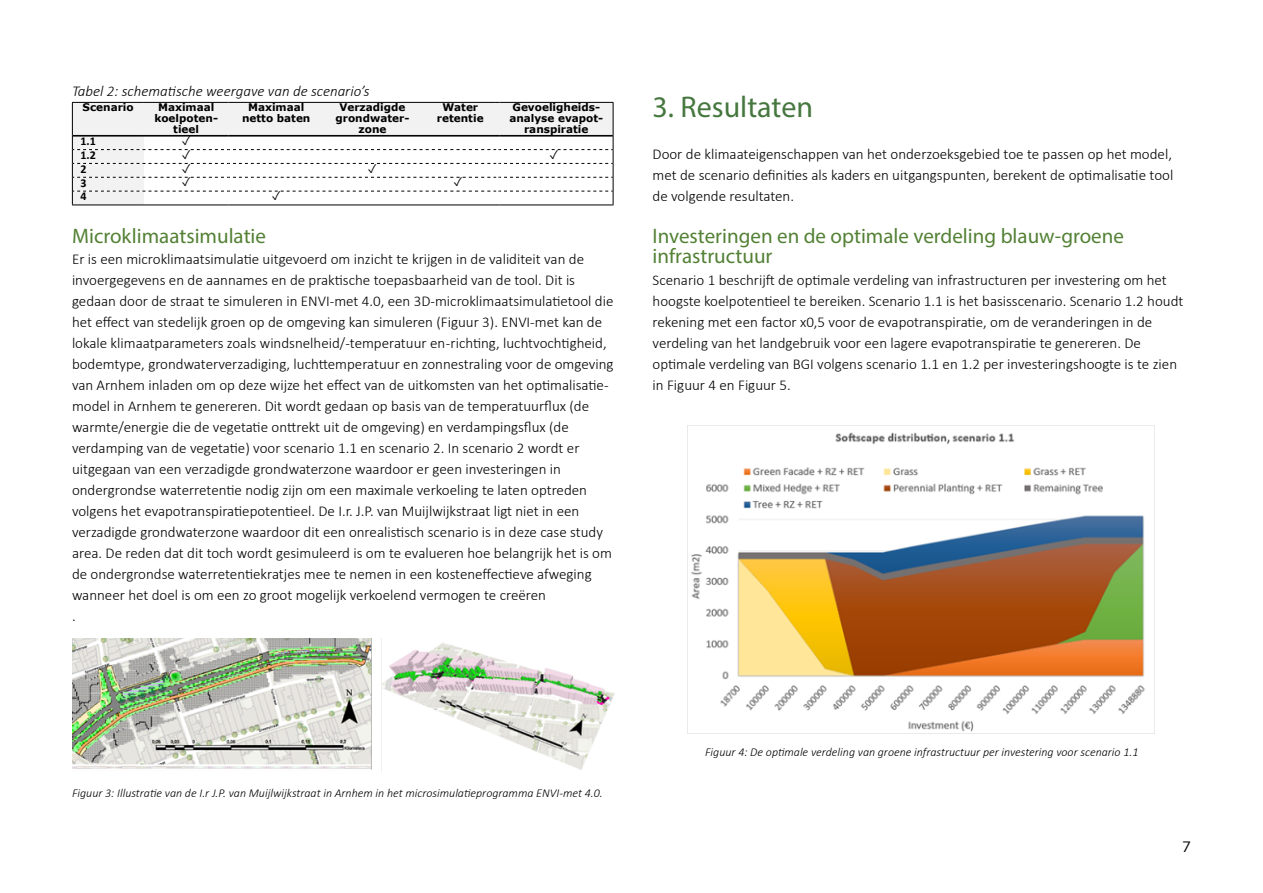
<style>
.page{position:relative;width:1263px;height:893px;background:#fff}
.page>*{position:absolute;margin:0;border:0;box-sizing:border-box;transform-origin:0 0}
.t1{font:30px "Myriad Pro";color:#46773f}
.t2{font:21px/19.5px "Myriad Pro";color:#538135}
.t3{font:300 15px/21px "Calibri";color:#000}
.t4{font:italic 300 15px "Calibri";color:#000}
.t5{font:15px "Nunito Sans";color:#000}
.t6{font:italic 300 12px "Calibri";color:#000}
.t7{font:700 12px "Calibri";color:#000}
.t8{font:700 10.5px/11.4px "Verdana";color:#000;text-align:center}
</style>
<div class="page">
<div style="left:73px;top:103px;width:540px;height:32px;background:#f2f2f2"></div>
<hr style="left:72px;top:103px;width:1px;height:33px;background:#000">
<hr style="left:72px;top:102px;width:72px;height:1px;background:#000">
<hr style="left:144px;top:102px;width:84px;height:1px;background:#000">
<hr style="left:228px;top:102px;width:96px;height:1px;background:#000">
<hr style="left:324px;top:102px;width:97px;height:1px;background:#000">
<hr style="left:421px;top:102px;width:74px;height:1px;background:#000">
<hr style="left:500px;top:102px;width:113px;height:1px;background:#000">
<hr style="left:613px;top:103px;width:1px;height:33px;background:#000">
<img style="left:72px;top:639px;width:542px;height:132px">
<img style="left:688px;top:425px;width:466px;height:307px">
<svg style="left:72px;top:135px;width:542px;height:71px"></svg>
<p class="t4" style="left:72px;top:82px;width:299px">Tabel 2: schematische weergave van de scenario’s</p>
<p class="t8" style="left:83px;top:101px;width:53px">Scenario</p>
<p class="t8" style="left:154px;top:101px;width:65px">Maximaal koelpoten&shy;tieel</p>
<p class="t8" style="left:242px;top:101px;width:70px">Maximaal netto baten</p>
<p class="t8" style="left:335px;top:101px;width:75px">Verzadigde grondwater&shy;zone</p>
<p class="t8" style="left:437px;top:101px;width:48px">Water retentie</p>
<p class="t8" style="left:509px;top:101px;width:95px">Gevoeligheids&shy;analyse evapot&shy;ranspiratie</p>
<p class="t7" style="left:80px;top:133px;width:17px">1.1</p>
<p class="t7" style="left:80px;top:146px;width:17px">1.2</p>
<p class="t7" style="left:80px;top:160px;width:8px">2</p>
<p class="t7" style="left:80px;top:174px;width:8px">3</p>
<p class="t7" style="left:80px;top:188px;width:8px">4</p>
<h2 class="t2" style="left:72px;top:226px;width:196px">Microklimaatsimulatie</h2>
<p class="t3" style="left:72px;top:248px;width:543px">Er is een microklimaatsimulatie uitgevoerd om inzicht te krijgen in de validiteit van de invoergegevens en de aannames en de praktische toepasbaarheid van de tool. Dit is gedaan door de straat te simuleren in ENVI-met 4.0, een 3D-microklimaatsimulatietool die het effect van stedelijk groen op de omgeving kan simuleren (Figuur 3). ENVI-met kan de lokale klimaatparameters zoals windsnelheid/-temperatuur en -richting, luchtvochtigheid, bodemtype, grondwaterverzadiging, luchttemperatuur en zonnestraling voor de omgeving van Arnhem inladen om op deze wijze het effect van de uitkomsten van het optimalisatie&shy;model in Arnhem te genereren. Dit wordt gedaan op basis van de temperatuurflux (de warmte/energie die de vegetatie onttrekt uit de omgeving) en verdampingsflux (de verdamping van de vegetatie) voor scenario 1.1 en scenario 2. In scenario 2 wordt er uitgegaan van een verzadigde grondwaterzone waardoor er geen investeringen in ondergrondse waterretentie nodig zijn om een maximale verkoeling te laten optreden volgens het evapotranspiratiepotentieel. De I.r. J.P. van Muijlwijkstraat ligt niet in een verzadigde grondwaterzone waardoor dit een onrealistisch scenario is in deze case study area. De reden dat dit toch wordt gesimuleerd is om te evalueren hoe belangrijk het is om de ondergrondse waterretentiekratjes mee te nemen in een kosteneffectieve afweging wanneer het doel is om een zo groot mogelijk verkoelend vermogen te creëren<br>.</p>
<h1 class="t1" style="left:652px;top:88px;width:162px">3. Resultaten</h1>
<p class="t3" style="left:652px;top:143px;width:522px;text-align:justify">Door de klimaateigenschappen van het onderzoeksgebied toe te passen op het model, met de scenario definities als kaders en uitgangspunten, berekent de optimalisatie tool de volgende resultaten.</p>
<h2 class="t2" style="left:652px;top:226px;width:473px">Investeringen en de optimale verdeling blauw-groene infrastructuur</h2>
<p class="t3" style="left:652px;top:269px;width:532px">Scenario 1 beschrijft de optimale verdeling van infrastructuren per investering om het hoogste koelpotentieel te bereiken. Scenario 1.1 is het basisscenario. Scenario 1.2 houdt rekening met een factor x0,5 voor de evapotranspiratie, om de veranderingen in de verdeling van het landgebruik voor een lagere evapotranspiratie te genereren. De optimale verdeling van BGI volgens scenario 1.1 en 1.2 per investeringshoogte is te zien in Figuur 4 en Figuur 5.</p>
<p class="t6" style="left:72px;top:785px;width:532px">Figuur 3: Illustratie van de I.r J.P. van Muijlwijkstraat in Arnhem in het microsimulatieprogramma ENVI-met 4.0.</p>
<p class="t6" style="left:705px;top:745px;width:435px">Figuur 4: De optimale verdeling van groene infrastructuur per investering voor scenario 1.1</p>
<p class="t5" style="left:1182px;top:836px;width:10px">7</p>
</div>
